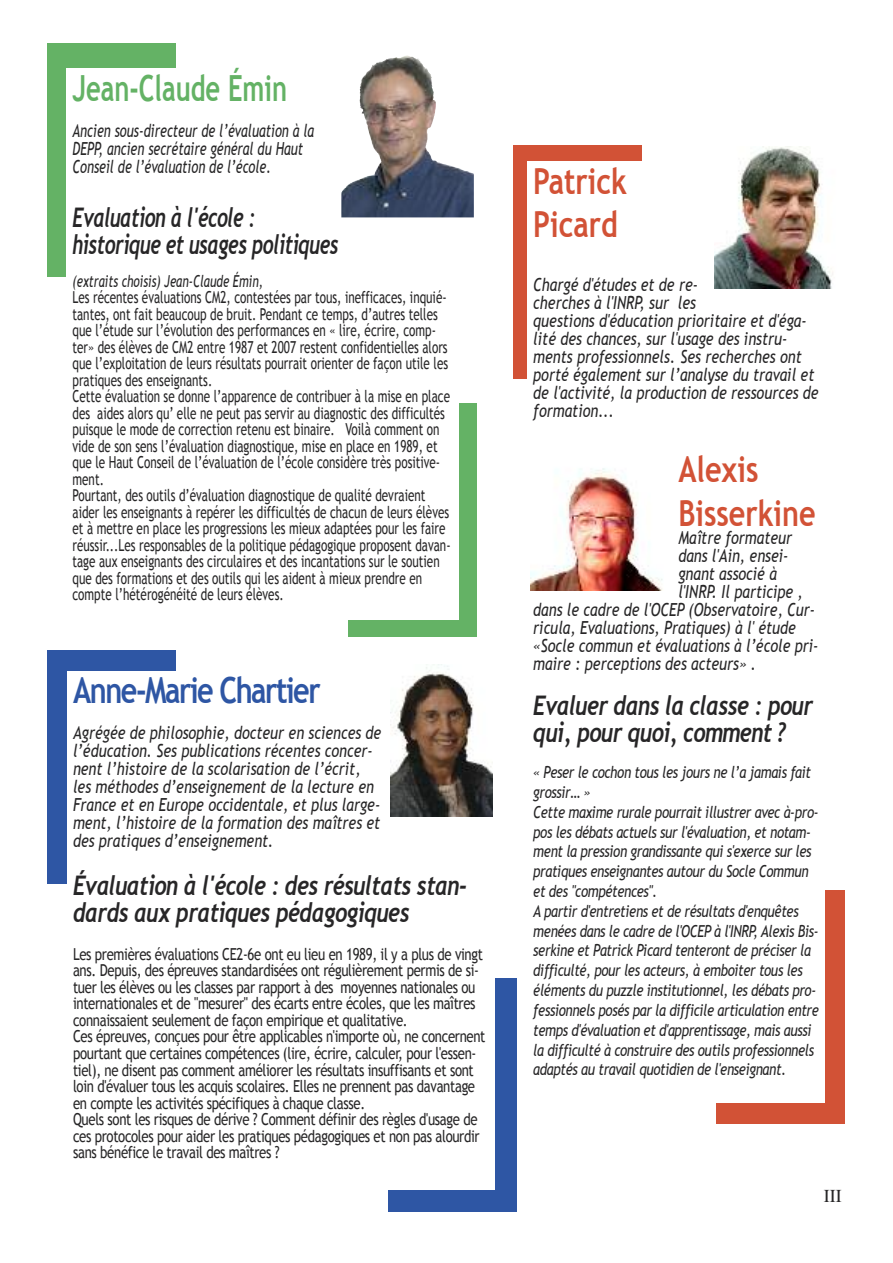
<style>
.page{position:relative;width:893px;height:1263px;background:#fff}
.page>*{position:absolute;margin:0;border:0;box-sizing:border-box;transform-origin:0 0}
.t1{font:700 36px/43.2px "Trebuchet MS";color:#d25236;scale:.8 1}
.t2{font:700 36px "Trebuchet MS";letter-spacing:-.05em;color:#2e56a4;scale:.8 1}
.t3{font:700 36px "Trebuchet MS";color:#64b265;scale:.71 1}
.t4{font:italic 700 27px/27px "Trebuchet";letter-spacing:-.025em;color:#272627;scale:.8 1}
.t5{font:italic 700 27px/27px "Trebuchet";letter-spacing:-.025em;color:#272627;scale:.71 1}
.t6{font:italic 18px/18px "Trebuchet MS";color:#272627;scale:.8 1}
.t7{font:italic 18px/18px "Trebuchet MS";color:#272627;scale:.71 1}
.t8{font:18px "Times";color:#272627}
.t9{font:16.5px/16.5px "Trebuchet MS";color:#272627;scale:.71 1}
.t10{font:16.5px/16.5px "Trebuchet MS";letter-spacing:-.025em;color:#272627;scale:.8 1}
.t11{font:italic 16.5px/19.8px "Trebuchet MS";letter-spacing:-.025em;color:#272627;scale:.8 1}
.t12{font:italic 16.5px "Trebuchet MS";color:#272627;scale:.71 1}
</style>
<div class="page">
<div style="left:47px;top:650px;width:129px;height:233px;background:#2e56a4"></div>
<div style="left:716px;top:890px;width:129px;height:233px;background:#d25236"></div>
<div style="left:513px;top:145px;width:129px;height:233px;background:#d25236"></div>
<div style="left:348px;top:404px;width:129px;height:233px;background:#64b265"></div>
<div style="left:527px;top:162px;width:298px;height:941px;background:#fff"></div>
<div style="left:388px;top:978px;width:129px;height:233px;background:#2e56a4"></div>
<div style="left:67px;top:671px;width:428px;height:518px;background:#fff"></div>
<div style="left:47px;top:44px;width:129px;height:233px;background:#64b265"></div>
<div style="left:67px;top:68px;width:392px;height:551px;background:#fff"></div>
<img style="left:390px;top:664px;width:103px;height:153px">
<img style="left:342px;top:56px;width:74px;height:136px">
<img style="left:714px;top:147px;width:119px;height:142px">
<img style="left:531px;top:468px;width:132px;height:122px">
<h1 class="t3" style="left:73px;top:67px;width:304px">Jean-Claude Émin</h1>
<p class="t7" style="left:73px;top:121px;width:342px">Ancien sous-directeur de l’évaluation à la<br>DEPP, ancien secrétaire général du Haut<br>Conseil de l’évaluation de l’école.</p>
<h2 class="t5" style="left:73px;top:203px;width:376px">Evaluation à l'école : historique et usages politiques</h2>
<p class="t12" style="left:73px;top:271px;width:270px">(extraits choisis) Jean-Claude Émin,</p>
<p class="t9" style="left:73px;top:289px;width:534px">Les récentes évaluations CM2, contestées par tous, inefficaces, inquié&shy;tantes, ont fait beaucoup de bruit. Pendant ce temps, d’autres telles que l’étude sur l’évolution des performances en « lire, écrire, comp&shy;ter» des élèves de CM2 entre 1987 et 2007 restent confidentielles alors que l’exploitation de leurs résultats pourrait orienter de façon utile les pratiques des enseignants.<br>Cette évaluation se donne l’apparence de contribuer à la mise en place des aides alors qu’ elle ne peut pas servir au diagnostic des difficultés puisque le mode de correction retenu est binaire. Voilà comment on vide de son sens l’évaluation diagnostique, mise en place en 1989, et que le Haut Conseil de l’évaluation de l’école considère très positive&shy;ment.<br>Pourtant, des outils d’évaluation diagnostique de qualité devraient aider les enseignants à repérer les difficultés de chacun de leurs élèves et à mettre en place les progressions les mieux adaptées pour les faire réussir...Les responsables de la politique pédagogique proposent davan&shy;tage aux enseignants des circulaires et des incantations sur le soutien que des formations et des outils qui les aident à mieux prendre en compte l’hétérogénéité de leurs élèves.</p>
<h1 class="t2" style="left:73px;top:670px;width:311px">Anne-Marie Chartier</h1>
<p class="t6" style="left:73px;top:724px;width:387px">Agrégée de philosophie, docteur en sciences de l’éducation. Ses publications récentes concer&shy;nent l’histoire de la scolarisation de l’écrit, les méthodes d’enseignement de la lecture en France et en Europe occidentale, et plus large&shy;ment, l’histoire de la formation des maîtres et des pratiques d’enseignement.</p>
<h2 class="t4" style="left:73px;top:872px;width:494px">Évaluation à l'école : des résultats stan&shy;dards aux pratiques pédagogiques</h2>
<p class="t10" style="left:73px;top:946px;width:517px">Les premières évaluations CE2-6e ont eu lieu en 1989, il y a plus de vingt ans. Depuis, des épreuves standardisées ont régulièrement permis de si&shy;tuer les élèves ou les classes par rapport à des moyennes nationales ou internationales et de "mesurer" des écarts entre écoles, que les maîtres connaissaient seulement de façon empirique et qualitative.<br>Ces épreuves, conçues pour être applicables n'importe où, ne concernent pourtant que certaines compétences (lire, écrire, calculer, pour l'essen&shy;tiel), ne disent pas comment améliorer les résultats insuffisants et sont loin d'évaluer tous les acquis scolaires. Elles ne prennent pas davantage en compte les activités spécifiques à chaque classe.<br>Quels sont les risques de dérive ? Comment définir des règles d'usage de ces protocoles pour aider les pratiques pédagogiques et non pas alourdir sans bénéfice le travail des maîtres ?</p>
<h1 class="t1" style="left:533px;top:160px;width:119px">Patrick<br>Picard</h1>
<p class="t6" style="left:533px;top:276px;width:358px">Chargé d'études et de re-<br>cherches à l'INRP, sur les<br>questions d'éducation prioritaire et d'éga&shy;lité des chances, sur l'usage des instru&shy;ments professionnels. Ses recherches ont porté également sur l’analyse du travail et de l'activité, la production de ressources de formation...</p>
<h1 class="t1" style="left:678px;top:448px;width:173px">Alexis<br>Bisserkine</h1>
<p class="t6" style="left:678px;top:528px;width:144px">Maître formateur</p>
<p class="t6" style="left:678px;top:546px;width:139px">dans l'Ain, ensei-</p>
<p class="t6" style="left:678px;top:564px;width:125px">gnant associé à</p>
<p class="t6" style="left:678px;top:582px;width:157px">l'INRP. Il participe ,</p>
<p class="t6" style="left:533px;top:600px;width:354px">dans le cadre de l'OCEP (Observatoire, Cur-</p>
<p class="t6" style="left:533px;top:618px;width:330px">ricula, Evaluations, Pratiques) à l' étude</p>
<p class="t6" style="left:533px;top:636px;width:358px">«Socle commun et évaluations à l’école pri-</p>
<p class="t6" style="left:533px;top:654px;width:280px">maire : perceptions des acteurs» .</p>
<h2 class="t4" style="left:533px;top:692px;width:351px">Evaluer dans la classe : pour qui, pour quoi, comment ?</h2>
<p class="t11" style="left:533px;top:762px;width:358px">« Peser le cochon tous les jours ne l’a jamais fait grossir… »<br>Cette maxime rurale pourrait illustrer avec à-pro&shy;pos les débats actuels sur l'évaluation, et notam&shy;ment la pression grandissante qui s'exerce sur les pratiques enseignantes autour du Socle Commun et des "compétences".<br>A partir d'entretiens et de résultats d'enquêtes menées dans le cadre de l'OCEP à l'INRP, Alexis Bis&shy;serkine et Patrick Picard tenteront de préciser la difficulté, pour les acteurs, à emboiter tous les éléments du puzzle institutionnel, les débats pro&shy;fessionnels posés par la difficile articulation entre temps d'évaluation et d'apprentissage, mais aussi la difficulté à construire des outils professionnels adaptés au travail quotidien de l'enseignant.</p>
<p class="t8" style="left:824px;top:1188px;width:19px">III</p>
</div>
